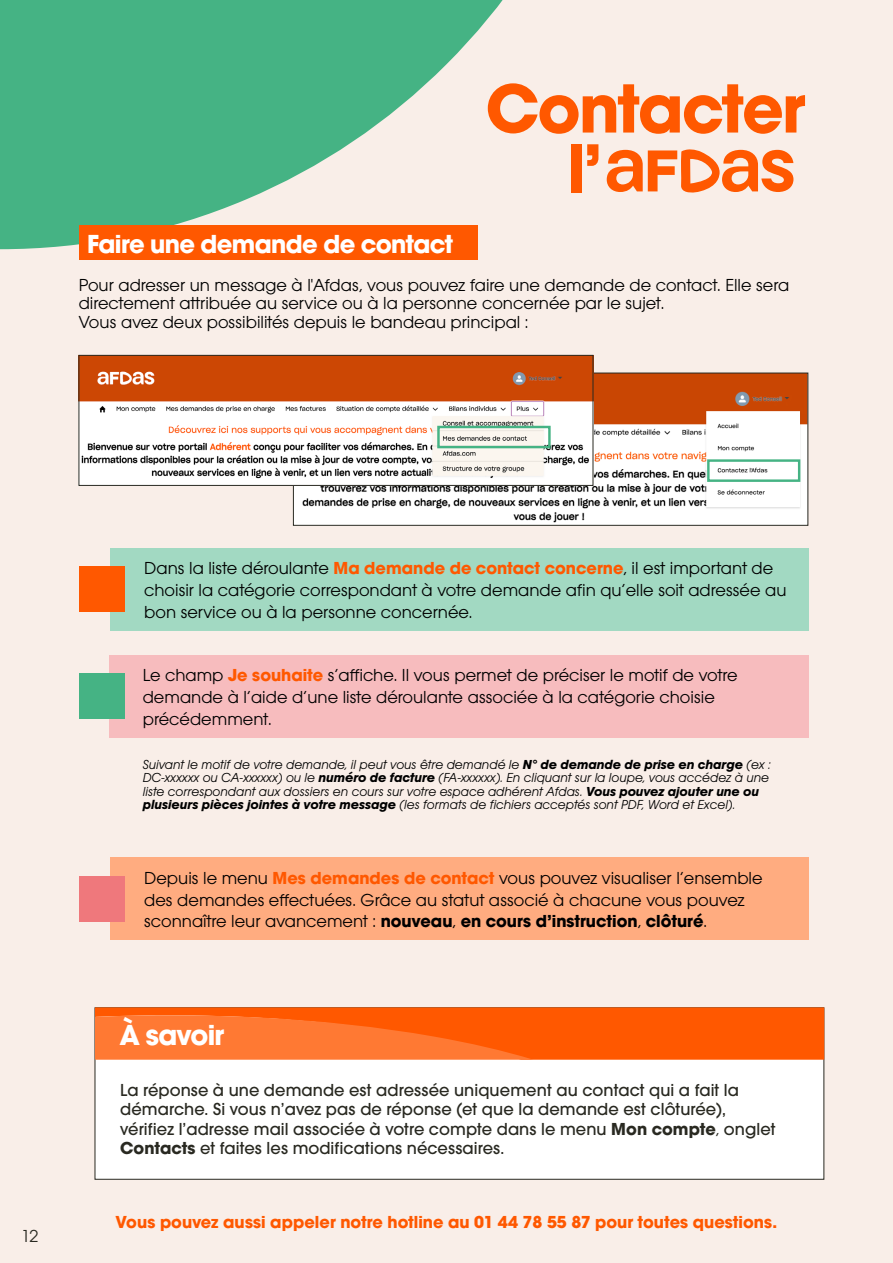
<style>
.page{position:relative;width:893px;height:1263px;background:#f9eee8}
.page>*{position:absolute;margin:0;border:0;box-sizing:border-box;transform-origin:0 0}
.t1{font:700 72px/60px "Avalon";letter-spacing:-.02em;color:#ff5800}
.t2{font:700 30px "Avalon";letter-spacing:-.025em;color:#fff}
.t3{font:700 27px "Avalon";letter-spacing:-.02em;color:#fff}
.t4{font:18px/21.6px "Avalon";color:#000}
.t5{font:500 18px/19.5px "Avalon";color:#292921}
.t6{font:700 18px "Avalon";color:#ff5800}
.t7{font:italic 13.5px/13.5px "Avalon";color:#000}
.s1{font-weight:700;color:#ff5800}
.s2{font-weight:700}
.s3{font-weight:400}
</style>
<div class="page">
<svg style="left:0;top:0;width:607px;height:249px;fill:#45b384"></svg>
<div style="left:79px;top:225px;width:398px;height:34px;background:#ff5800"></div>
<img style="left:295px;top:375px;width:511px;height:149px">
<div style="left:293px;top:373px;width:515px;height:153px;border:1px solid #292921"></div>
<div style="left:707px;top:459px;width:93px;height:23px;border:2px solid #45b384"></div>
<img style="left:81px;top:357px;width:510px;height:127px">
<div style="left:79px;top:355px;width:514px;height:131px;border:1px solid #292921"></div>
<div style="left:437px;top:426px;width:114px;height:22px;border:2px solid #45b384"></div>
<div style="left:110px;top:548px;width:698px;height:82px;background:#a2d9c2"></div>
<div style="left:79px;top:566px;width:45px;height:46px;background:#ff5800"></div>
<div style="left:109px;top:655px;width:699px;height:82px;background:#f7bcbe"></div>
<div style="left:79px;top:673px;width:45px;height:46px;background:#45b384"></div>
<div style="left:110px;top:858px;width:698px;height:82px;background:#ffac80"></div>
<div style="left:79px;top:876px;width:45px;height:46px;background:#ef787c"></div>
<div style="left:95px;top:1007px;width:729px;height:172px;background:#fff"></div>
<svg style="left:95px;top:1007px;width:729px;height:53px;background:#fd6515"></svg>
<svg style="left:607px;top:149px;width:186px;height:44px"></svg>
<h3 class="t3" style="left:87px;top:227px;width:367px">Faire une demande de contact</h3>
<h1 class="t1" style="left:567px;top:78px;width:240px;text-indent:-81px">Contacter l’</h1>
<p class="t4" style="left:79px;top:277px;width:712px;line-height:18px">Pour adresser un message à l'Afdas, vous pouvez faire une demande de contact. Elle sera directement attribuée au service ou à la personne concernée par le sujet.<br>Vous avez deux possibilités depuis le bandeau principal :</p>
<p class="t4" style="left:21px;top:1225px;width:19px">12</p>
<p class="t4" style="left:144px;top:557px;width:644px">Dans la liste déroulante <span class="s1">Ma demande de contact concerne</span>, il est important de choisir la catégorie correspondant à votre demande afin qu’elle soit adressée au bon service ou à la personne concernée.</p>
<p class="t4" style="left:143px;top:665px;width:596px">Le champ <span class="s1">Je souhaite</span> s’affiche. Il vous permet de préciser le motif de votre demande à l’aide d’une liste déroulante associée à la catégorie choisie précédemment.</p>
<p class="t7" style="left:143px;top:758px;width:629px">Suivant le motif de votre demande, il peut vous être demandé le <span class="s2">N° de demande de prise en charge</span> (ex :<br>DC-xxxxxx ou CA-xxxxxx) ou le <span class="s2">numéro de facture</span> (FA-xxxxxx). En cliquant sur la loupe, vous accédez à une liste correspondant aux dossiers en cours sur votre espace adhérent Afdas. <span class="s2">Vous pouvez ajouter une ou plusieurs pièces jointes à votre message</span> (les formats de fichiers acceptés sont PDF, Word et Excel).</p>
<p class="t4" style="left:144px;top:867px;width:620px">Depuis le menu <span class="s1">Mes demandes de contact</span> vous pouvez visualiser l’ensemble des demandes effectuées. Grâce au statut associé à chacune vous pouvez sconnaître leur avancement : <span class="s2">nouveau</span>, <span class="s2">en cours d’instruction</span>, <span class="s2">clôturé</span>.</p>
<h2 class="t2" style="left:120px;top:1017px;width:106px">À savoir</h2>
<p class="t5" style="left:120px;top:1080px;width:657px">La réponse à une demande est adressée uniquement au contact qui a fait la démarche. Si vous n’avez pas de réponse (et que la demande est clôturée), vérifiez l’adresse mail associée à votre compte dans le menu <span class="s2">Mon compte</span><span class="s3">,</span> onglet <span class="s2">Contacts</span> et faites les modifications nécessaires.</p>
<p class="t6" style="left:116px;top:1211px;width:663px">Vous pouvez aussi appeler notre hotline au 01 44 78 55 87 pour toutes questions.</p>
</div>
